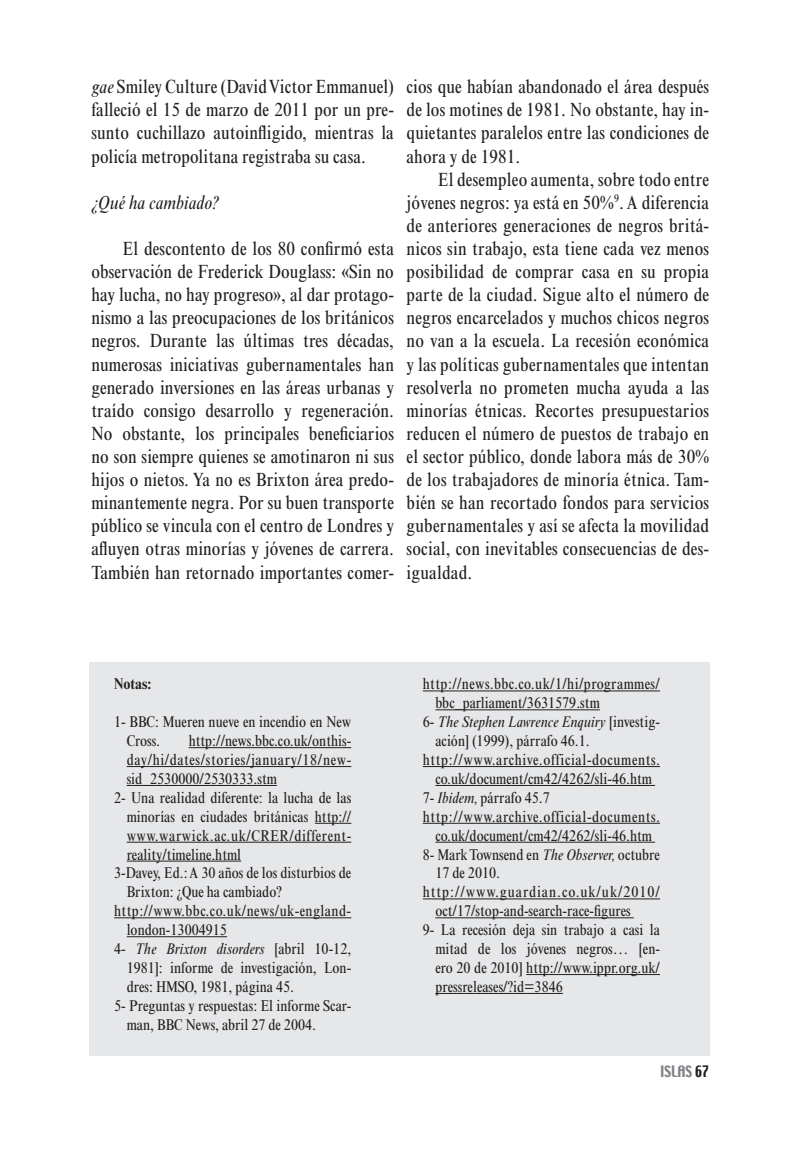
<style>
.page{position:relative;width:788px;height:1166px;background:#fff}
.page>*{position:absolute;margin:0;border:0;box-sizing:border-box;transform-origin:0 0}
.PárrafoArtículos{font:condensed 19.25px/23.1px "Times New Roman";letter-spacing:.005em;color:#231f20;text-align:justify}
.Subtitulos_interior{font:italic condensed 19.25px "Times New Roman";letter-spacing:.005em;color:#231f20}
.Notas{font:condensed 15.75px/18.9px "Times New Roman";color:#231f20}
.Notas-2{font:condensed 15.75px/18.9px "Times New Roman";letter-spacing:.03em;color:#231f20;text-align:center}
.Notas-3{font:condensed 15.75px/18.9px "Times New Roman";letter-spacing:.025em;color:#231f20}
.Notas-4{font:700 condensed 15.75px "Times New Roman";color:#231f20}
.t1{font:14px "Techno";letter-spacing:-.005em;color:#808285}
.s1{font-style:italic}
.s2{color:#231f20}
</style>
<div class="page">
<div style="left:89px;top:662px;width:620px;height:393px;background:#e6e7e9"></div>
<hr style="left:189px;top:747px;width:162px;height:1px;background:#231f20">
<hr style="left:127px;top:766px;width:224px;height:1px;background:#231f20">
<hr style="left:127px;top:785px;width:150px;height:1px;background:#231f20">
<hr style="left:315px;top:823px;width:36px;height:1px;background:#231f20">
<hr style="left:127px;top:841px;width:224px;height:1px;background:#231f20">
<hr style="left:127px;top:860px;width:114px;height:1px;background:#231f20">
<hr style="left:114px;top:917px;width:237px;height:1px;background:#231f20">
<hr style="left:127px;top:936px;width:100px;height:1px;background:#231f20">
<hr style="left:423px;top:690px;width:237px;height:1px;background:#231f20">
<hr style="left:435px;top:709px;width:164px;height:1px;background:#231f20">
<hr style="left:423px;top:766px;width:237px;height:1px;background:#231f20">
<hr style="left:435px;top:785px;width:220px;height:1px;background:#231f20">
<hr style="left:423px;top:823px;width:237px;height:1px;background:#231f20">
<hr style="left:435px;top:841px;width:220px;height:1px;background:#231f20">
<hr style="left:423px;top:898px;width:237px;height:1px;background:#231f20">
<hr style="left:435px;top:917px;width:198px;height:1px;background:#231f20">
<hr style="left:526px;top:974px;width:134px;height:1px;background:#231f20">
<hr style="left:435px;top:993px;width:128px;height:1px;background:#231f20">
<p class="PárrafoArtículos" style="left:91px;top:75px;width:304px"><span class="s1">gae</span> Smiley Culture (David Victor Emmanuel) falleció el 15 de marzo de 2011 por un pre&shy;sunto cuchillazo autoinfligido, mientras la policía metropolitana registraba su casa.</p>
<p class="Subtitulos_interior" style="left:91px;top:191px;width:129px">¿Qué ha cambiado?</p>
<p class="PárrafoArtículos" style="left:91px;top:237px;width:304px;text-indent:31px">El descontento de los 80 confirmó esta observación de Frederick Douglass: «Sin no hay lucha, no hay progreso», al dar protago&shy;nismo a las preocupaciones de los británicos negros. Durante las últimas tres décadas, numerosas iniciativas gubernamentales han generado inversiones en las áreas urbanas y traído consigo desarrollo y regeneración.<br>No obstante, los principales beneficiarios no son siempre quienes se amotinaron ni sus hijos o nietos. Ya no es Brixton área predo&shy;minantemente negra. Por su buen transporte público se vincula con el centro de Londres y afluyen otras minorías y jóvenes de carrera.<br>También han retornado importantes comer-</p>
<p class="PárrafoArtículos" style="left:406px;top:75px;width:304px">cios que habían abandonado el área después de los motines de 1981. No obstante, hay in&shy;quietantes paralelos entre las condiciones de ahora y de 1981.</p>
<p class="PárrafoArtículos" style="left:406px;top:168px;width:304px;text-indent:32px">El desempleo aumenta, sobre todo entre jóvenes negros: ya está en 50%<sup>9</sup>. A diferencia de anteriores generaciones de negros britá&shy;nicos sin trabajo, esta tiene cada vez menos posibilidad de comprar casa en su propia parte de la ciudad. Sigue alto el número de negros encarcelados y muchos chicos negros no van a la escuela. La recesión económica y las políticas gubernamentales que intentan resolverla no prometen mucha ayuda a las minorías étnicas. Recortes presupuestarios reducen el número de puestos de trabajo en el sector público, donde labora más de 30% de los trabajadores de minoría étnica. Tam&shy;bién se han recortado fondos para servicios gubernamentales y así se afecta la movilidad social, con inevitables consecuencias de des&shy;igualdad.</p>
<p class="Notas-4" style="left:114px;top:675px;width:39px">Notas:</p>
<p class="Notas" style="left:127px;top:712px;width:226px;text-indent:-13px">1- BBC: Mueren nueve en incendio en New<br>Cross.</p>
<p class="Notas" style="left:127px;top:731px;width:226px;text-align:justify;text-indent:62px">http://news.bbc.co.uk/onthis&shy;day/hi/dates/stories/january/18/new&shy;sid_2530000/2530333.stm</p>
<p class="Notas" style="left:127px;top:788px;width:226px;text-align:justify;text-indent:-13px">2- Una realidad diferente: la lucha de las minorías en ciudades británicas http:// www.warwick.ac.uk/CRER/different&shy;reality/timeline.html</p>
<p class="Notas" style="left:127px;top:863px;width:226px;text-indent:-13px">3-Davey, Ed.: A 30 años de los disturbios de<br>Brixton: ¿Que ha cambiado?</p>
<p class="Notas-3" style="left:127px;top:901px;width:226px;text-indent:-13px">http://www.bbc.co.uk/news/uk-england&shy;london-13004915</p>
<p class="Notas" style="left:127px;top:939px;width:226px;text-align:justify;text-indent:-13px">4- <span class="s1">The Brixton disorders</span> [abril 10-12, 1981]: informe de investigación, Lon&shy;dres: HMSO, 1981, página 45.</p>
<p class="Notas" style="left:127px;top:996px;width:226px;text-indent:-13px">5- Preguntas y respuestas: El informe Scar&shy;man, BBC News, abril 27 de 2004.</p>
<p class="Notas" style="left:435px;top:674px;width:226px;text-indent:-13px">http://news.bbc.co.uk/1/hi/programmes/ bbc_parliament/3631579.stm</p>
<p class="Notas" style="left:435px;top:712px;width:226px;text-indent:-13px">6- <span class="s1">The Stephen Lawrence Enquiry</span> [investig&shy;ación] (1999), párrafo 46.1.</p>
<p class="Notas-2" style="left:423px;top:750px;width:239px">http://www.archive.official-documents. co.uk/document/cm42/4262/sli-46.htm</p>
<p class="Notas" style="left:423px;top:788px;width:129px">7- <span class="s1">Ibidem,</span> párrafo 45.7</p>
<p class="Notas-2" style="left:423px;top:807px;width:239px">http://www.archive.official-documents. co.uk/document/cm42/4262/sli-46.htm</p>
<p class="Notas" style="left:435px;top:844px;width:226px;text-indent:-13px">8- Mark Townsend en <span class="s1">The Observer,</span> octubre<br>17 de 2010.</p>
<p class="Notas" style="left:435px;top:882px;width:226px;text-indent:-13px">http://www.guardian.co.uk/uk/2010/ oct/17/stop-and-search-race-figures</p>
<p class="Notas" style="left:435px;top:920px;width:226px;text-align:justify;text-indent:-13px">9- La recesión deja sin trabajo a casi la mitad de los jóvenes negros… [en&shy;ero 20 de 2010] http://www.ippr.org.uk/ pressreleases/?id=3846</p>
<p class="t1" style="left:660px;top:1061px;width:51px">ISLAS <span class="s2">67</span></p>
</div>
